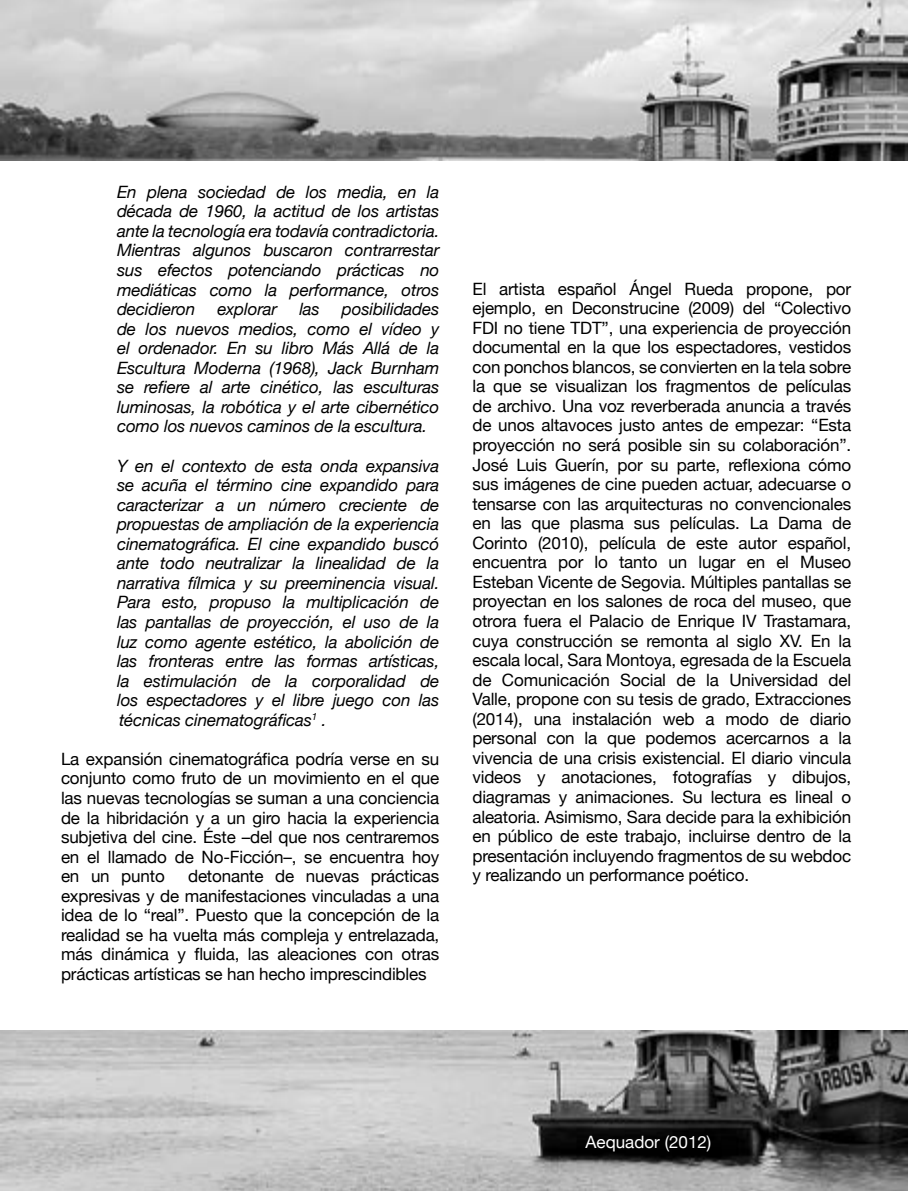
<style>
.page{position:relative;width:908px;height:1191px;background:#fff}
.page>*{position:absolute;margin:0;border:0;box-sizing:border-box;transform-origin:0 0}
.t1{font:17px/19.6px "Helvetica Neue";letter-spacing:-.01em;color:#000;text-align:justify}
.t2{font:italic 17px/19.6px "Helvetica Neue";letter-spacing:-.01em;color:#000;text-align:justify}
.t3{font:17px "Helvetica Neue";color:#fff}
</style>
<div class="page">
<img style="left:0;top:0;width:907px;height:160px">
<img style="left:0;top:1030px;width:907px;height:161px">
<p class="t2" style="left:117px;top:182px;width:324px">En plena sociedad de los media, en la década de 1960, la actitud de los artistas ante la tecnología era todavía contradictoria.<br>Mientras algunos buscaron contrarrestar sus efectos potenciando prácticas no mediáticas como la performance, otros decidieron</p>
<p class="t2" style="left:117px;top:299px;width:324px;text-indent:225px">posibilidades de los nuevos medios, como el vídeo y el ordenador. En su libro Más Allá de la Escultura Moderna (1968), Jack Burnham se refiere al arte cinético, las esculturas luminosas, la robótica y el arte cibernético como los nuevos caminos de la escultura.</p>
<p class="t2" style="left:117px;top:455px;width:324px">Y en el contexto de esta onda expansiva se acuña el término cine expandido para caracterizar a un número creciente de propuestas de ampliación de la experiencia cinematográfica. El cine expandido buscó ante todo neutralizar la linealidad de la narrativa fílmica y su preeminencia visual.<br>Para esto, propuso la multiplicación de las pantallas de proyección, el uso de la luz como agente estético, la abolición de las fronteras entre las formas artísticas, la estimulación de la corporalidad de los espectadores y el libre juego con las técnicas cinematográficas<sup>1</sup> .</p>
<p class="t1" style="left:61px;top:749px;width:380px">La expansión cinematográfica podría verse en su conjunto como fruto de un movimiento en el que las nuevas tecnologías se suman a una conciencia de la hibridación y a un giro hacia la experiencia subjetiva del cine. Éste –del que nos centraremos en el llamado de No-Ficción–, se encuentra hoy en un punto</p>
<p class="t2" style="left:217px;top:299px;width:61px">explorar</p>
<p class="t2" style="left:299px;top:299px;width:22px">las</p>
<p class="t1" style="left:61px;top:866px;width:380px;text-indent:127px">detonante de nuevas prácticas expresivas y de manifestaciones vinculadas a una idea de lo “real”. Puesto que la concepción de la realidad se ha vuelta más compleja y entrelazada, más dinámica y fluida, las aleaciones con otras prácticas artísticas se han hecho imprescindibles</p>
<p class="t1" style="left:472px;top:278px;width:380px">El artista español Ángel Rueda propone, por ejemplo, en Deconstrucine (2009) del “Colectivo FDI no tiene TDT”, una experiencia de proyección documental en la que los espectadores, vestidos con ponchos blancos, se convierten en la tela sobre la que se visualizan los fragmentos de películas de archivo. Una voz reverberada anuncia a través de unos altavoces justo antes de empezar: “Esta proyección no será posible sin su colaboración”.<br>José Luis Guerín, por su parte, reflexiona cómo sus imágenes de cine pueden actuar, adecuarse o tensarse con las arquitecturas no convencionales en las que plasma sus películas. La Dama de Corinto (2010), película de este autor español, encuentra por lo tanto un lugar en el Museo Esteban Vicente de Segovia. Múltiples pantallas se proyectan en los salones de roca del museo, que otrora fuera el Palacio de Enrique IV Trastamara, cuya construcción se remonta al siglo XV. En la escala local, Sara Montoya, egresada de la Escuela de Comunicación Social de la Universidad del Valle, propone con su tesis de grado, Extracciones (2014), una instalación web a modo de diario personal con la que podemos acercarnos a la vivencia de una crisis existencial. El diario vincula videos y anotaciones, fotografías y dibujos, diagramas y animaciones. Su lectura es lineal o aleatoria. Asimismo, Sara decide para la exhibición en público de este trabajo, incluirse dentro de la presentación incluyendo fragmentos de su webdoc y realizando un performance poético.</p>
<p class="t3" style="left:585px;top:1131px;width:127px">Aequador (2012)</p>
</div>
